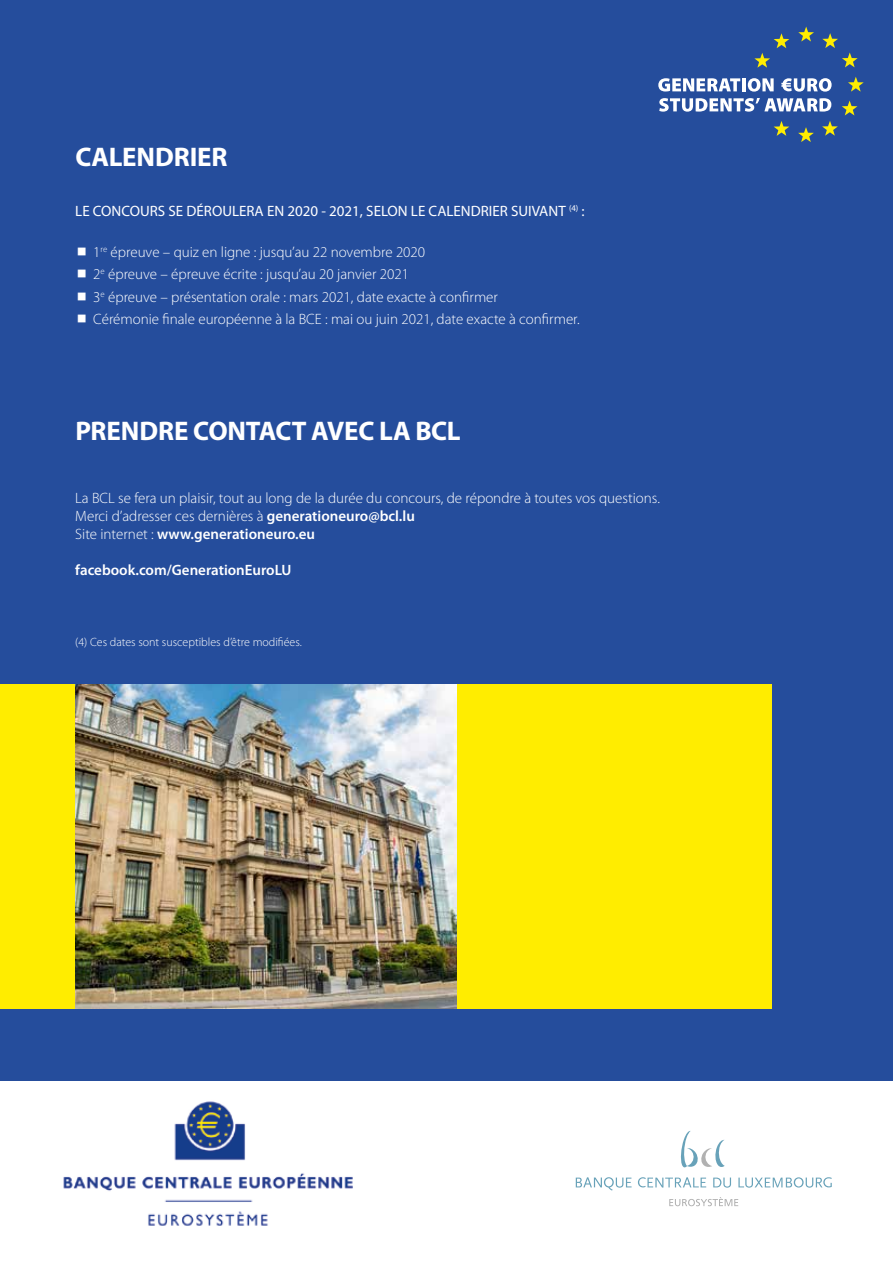
<style>
.page{position:relative;width:893px;height:1263px;background:#fff}
.page>*{position:absolute;margin:0;border:0;box-sizing:border-box;transform-origin:0 0}
.t1{font:700 27px "Myriad Pro";letter-spacing:-.005em;color:#fff}
.t2{font:300 15px/22.5px "Myriad Pro";color:#fff}
.t3{font:15px "Myriad Pro";color:#fff}
.t4{font:600 15px "Myriad Pro";color:#fff}
.t5{font:300 12px "Myriad Pro";color:#fff}
.s1{font-weight:600}
</style>
<div class="page">
<div style="left:0;top:0;width:893px;height:1080px;background:#254d9c"></div>
<svg style="left:658px;top:27px;width:206px;height:115px"></svg>
<img style="left:63px;top:1101px;width:290px;height:125px">
<div style="left:0;top:684px;width:772px;height:324px;background:#ffed00"></div>
<img style="left:75px;top:684px;width:381px;height:324px">
<svg style="left:680px;top:1131px;width:45px;height:37px"></svg>
<svg style="left:576px;top:1177px;width:56px;height:13px"></svg>
<svg style="left:638px;top:1177px;width:68px;height:10px"></svg>
<svg style="left:713px;top:1177px;width:18px;height:11px"></svg>
<svg style="left:738px;top:1177px;width:94px;height:11px"></svg>
<svg style="left:669px;top:1197px;width:69px;height:9px"></svg>
<h1 class="t1" style="left:76px;top:139px;width:154px">CALENDRIER</h1>
<p class="t3" style="left:75px;top:202px;width:511px">LE CONCOURS SE DÉROULERA EN 2020 - 2021, SELON LE CALENDRIER SUIVANT <sup>(4)</sup> :</p>
<p class="t2" style="left:93px;top:241px;width:488px">1<sup>re</sup> épreuve – quiz en ligne : jusqu’au 22 novembre 2020<br>2<sup>e</sup> épreuve – épreuve écrite : jusqu’au 20 janvier 2021<br>3<sup>e</sup> épreuve – présentation orale : mars 2021, date exacte à confirmer<br>Cérémonie finale européenne à la BCE : mai ou juin 2021, date exacte à confi rmer.</p>
<h1 class="t1" style="left:76px;top:413px;width:387px">PRENDRE CONTACT AVEC LA BCL</h1>
<p class="t2" style="left:75px;top:489px;width:586px;line-height:18px">La BCL se fera un plaisir, tout au long de la durée du concours, de répondre à toutes vos questions.<br>Merci d’adresser ces dernières à <span class="s1">generationeuro@bcl.lu<br></span>Site internet : <span class="s1">www.generationeuro.eu</span></p>
<p class="t4" style="left:75px;top:560px;width:218px">facebook.com/GenerationEuroLU</p>
<p class="t5" style="left:75px;top:636px;width:228px">(4) Ces dates sont susceptibles d’être modifiées.</p>
</div>
